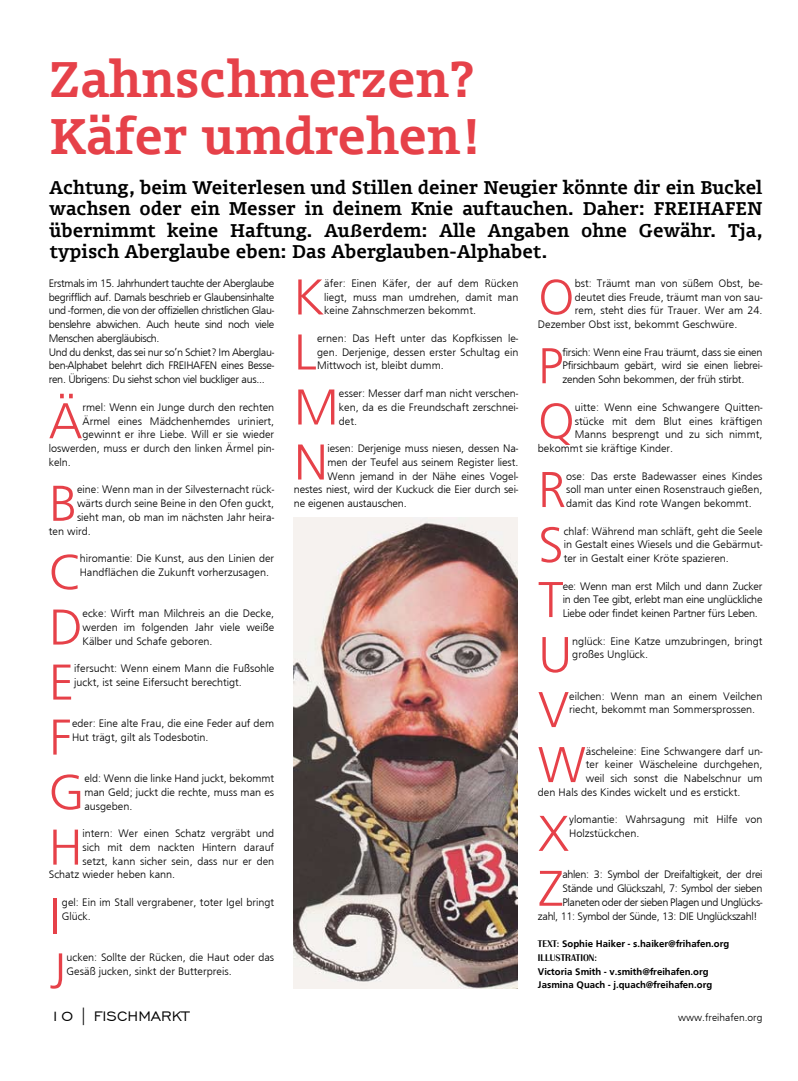
<style>
.page{position:relative;width:798px;height:1081px;background:#fff}
.page>*{position:absolute;margin:0;border:0;box-sizing:border-box;transform-origin:0 0}
.t1{font:300 52.5px "Frugal Sans";color:#e64149}
.t2{font:700 47.5px/57px "Union";color:#e64149}
.t3{font:700 17.5px/21.2px "Union";color:#000;text-align:justify}
.t4{font:17.5px "Engravers Gothic BT";color:#000}
.t5{font:300 11.25px/13.8px "Frugal Sans";color:#000;text-align:justify}
.t6{font:300 11.25px/13.8px "Frugal Sans";letter-spacing:-.03em;color:#000}
.t7{font:300 10.62px "Frugal Sans";color:#000}
.t8{font:700 10px/13.8px "Frugal Sans";color:#000}
.t9{font:10px "Britannic Medium BOLD";color:#000}
.s1{font-family:"Britannic Medium BOLD";font-weight:400}
</style>
<div class="page">
<img style="left:294px;top:518px;width:224px;height:470px">
<h2 class="t2" style="left:50px;top:50px;width:429px">Zahnschmerzen?<br>Käfer umdrehen!</h2>
<p class="t3" style="left:50px;top:177px;width:714px">Achtung, beim Weiterlesen und Stillen deiner Neugier könnte dir ein Buckel wachsen oder ein Messer in deinem Knie auftauchen. Daher: FREIHAFEN übernimmt keine Haftung. Außerdem: Alle Angaben ohne Gewähr. Tja, typisch Aberglaube eben: Das Aberglauben-Alphabet.</p>
<p class="t6" style="left:49px;top:276px;width:227px">Erstmals im 15. Jahrhundert tauchte der Aberglaube begrifflich auf. Damals beschrieb er Glaubensinhalte und -formen, die von der offiziellen christlichen Glau&shy;benslehre abwichen. Auch heute sind noch viele Menschen abergläubisch.<br>Und du denkst, das sei nur so’n Schiet? Im Aberglau&shy;ben-Alphabet belehrt dich FREIHAFEN eines Besse&shy;ren. Übrigens: Du siehst schon viel buckliger aus...</p>
<h1 class="t1" style="left:49px;top:391px;width:35px">Ä</h1>
<p class="t5" style="left:82px;top:400px;width:193px">rmel: Wenn ein Junge durch den rechten</p>
<h1 class="t1" style="left:537px;top:268px;width:38px">O</h1>
<p class="t5" style="left:574px;top:276px;width:189px">bst: Träumt man von süßem Obst, be-</p>
<h1 class="t1" style="left:294px;top:268px;width:32px">K</h1>
<p class="t5" style="left:324px;top:276px;width:195px">äfer: Einen Käfer, der auf dem Rücken liegt, muss man umdrehen, damit man keine Zahnschmerzen bekommt.</p>
<h1 class="t1" style="left:294px;top:323px;width:25px">L</h1>
<p class="t5" style="left:317px;top:331px;width:203px">ernen: Das Heft unter das Kopfkissen le&shy;gen. Derjenige, dessen erster Schultag ein Mittwoch ist, bleibt dumm.</p>
<h1 class="t1" style="left:294px;top:378px;width:47px">M</h1>
<p class="t5" style="left:339px;top:386px;width:181px">esser: Messer darf man nicht verschen&shy;ken, da es die Freundschaft zerschnei&shy;det.</p>
<h1 class="t1" style="left:294px;top:433px;width:36px">N</h1>
<p class="t5" style="left:327px;top:441px;width:192px">iesen: Derjenige muss niesen, dessen Na-</p>
<p class="t5" style="left:574px;top:290px;width:189px">deutet dies Freude, träumt man von sau-</p>
<p class="t5" style="left:574px;top:304px;width:189px">rem, steht dies für Trauer. Wer am 24.</p>
<p class="t5" style="left:537px;top:317px;width:201px">Dezember Obst isst, bekommt Geschwüre.</p>
<h1 class="t1" style="left:537px;top:336px;width:27px">P</h1>
<p class="t5" style="left:562px;top:345px;width:201px">firsich: Wenn eine Frau träumt, dass sie einen Pfirsichbaum gebärt, wird sie einen liebrei&shy;zenden Sohn bekommen, der früh stirbt.</p>
<h1 class="t1" style="left:537px;top:391px;width:38px">Q</h1>
<p class="t5" style="left:574px;top:400px;width:189px">uitte: Wenn eine Schwangere Quitten-</p>
<p class="t5" style="left:82px;top:414px;width:193px">Ärmel eines Mädchenhemdes uriniert,</p>
<p class="t5" style="left:82px;top:427px;width:193px">gewinnt er ihre Liebe. Will er sie wieder</p>
<p class="t5" style="left:49px;top:441px;width:227px">loswerden, muss er durch den linken Ärmel pin-</p>
<p class="t5" style="left:49px;top:455px;width:24px">keln.</p>
<h1 class="t1" style="left:49px;top:474px;width:30px">B</h1>
<p class="t5" style="left:77px;top:482px;width:199px">eine: Wenn man in der Silvesternacht rück-</p>
<p class="t5" style="left:574px;top:414px;width:189px">stücke mit dem Blut eines kräftigen</p>
<p class="t5" style="left:574px;top:427px;width:189px">Manns besprengt und zu sich nimmt,</p>
<p class="t5" style="left:537px;top:441px;width:137px">bekommt sie kräftige Kinder.</p>
<h1 class="t1" style="left:537px;top:460px;width:30px">R</h1>
<p class="t5" style="left:566px;top:469px;width:198px">ose: Das erste Badewasser eines Kindes soll man unter einen Rosenstrauch gießen, damit das Kind rote Wangen bekommt.</p>
<h1 class="t1" style="left:537px;top:515px;width:27px">S</h1>
<p class="t5" style="left:563px;top:524px;width:200px">chlaf: Während man schläft, geht die Seele in Gestalt eines Wiesels und die Gebärmut&shy;ter in Gestalt einer Kröte spazieren.</p>
<h1 class="t1" style="left:537px;top:570px;width:27px">T</h1>
<p class="t5" style="left:562px;top:579px;width:201px">ee: Wenn man erst Milch und dann Zucker in den Tee gibt, erlebt man eine unglückliche Liebe oder findet keinen Partner fürs Leben.</p>
<h1 class="t1" style="left:537px;top:625px;width:36px">U</h1>
<p class="t5" style="left:572px;top:634px;width:192px">nglück: Eine Katze umzubringen, bringt großes Unglück.</p>
<h1 class="t1" style="left:537px;top:680px;width:33px">V</h1>
<p class="t5" style="left:569px;top:689px;width:195px">eilchen: Wenn man an einem Veilchen riecht, bekommt man Sommersprossen.</p>
<h1 class="t1" style="left:537px;top:735px;width:49px">W</h1>
<p class="t5" style="left:585px;top:744px;width:178px">äscheleine: Eine Schwangere darf un-</p>
<p class="t5" style="left:327px;top:455px;width:192px">men der Teufel aus seinem Register liest.</p>
<p class="t5" style="left:327px;top:469px;width:192px">Wenn jemand in der Nähe eines Vogel-</p>
<p class="t5" style="left:294px;top:482px;width:226px">nestes niest, wird der Kuckuck die Eier durch sei-</p>
<p class="t5" style="left:294px;top:496px;width:115px">ne eigenen austauschen.</p>
<p class="t5" style="left:77px;top:496px;width:199px">wärts durch seine Beine in den Ofen guckt,</p>
<p class="t5" style="left:77px;top:510px;width:199px">sieht man, ob man im nächsten Jahr heira-</p>
<p class="t5" style="left:49px;top:524px;width:43px">ten wird.</p>
<h1 class="t1" style="left:49px;top:543px;width:32px">C</h1>
<p class="t5" style="left:80px;top:551px;width:196px">hiromantie: Die Kunst, aus den Linien der<br>Handflächen die Zukunft vorherzusagen.</p>
<h1 class="t1" style="left:49px;top:598px;width:35px">D</h1>
<p class="t5" style="left:82px;top:606px;width:193px">ecke: Wirft man Milchreis an die Decke, werden im folgenden Jahr viele weiße Kälber und Schafe geboren.</p>
<h1 class="t1" style="left:49px;top:653px;width:27px">E</h1>
<p class="t5" style="left:74px;top:661px;width:201px">ifersucht: Wenn einem Mann die Fußsohle juckt, ist seine Eifersucht berechtigt.</p>
<h1 class="t1" style="left:49px;top:708px;width:25px">F</h1>
<p class="t5" style="left:72px;top:716px;width:204px">eder: Eine alte Frau, die eine Feder auf dem<br>Hut trägt, gilt als Todesbotin.</p>
<h1 class="t1" style="left:49px;top:763px;width:37px">G</h1>
<p class="t5" style="left:84px;top:771px;width:191px">eld: Wenn die linke Hand juckt, bekommt man Geld; juckt die rechte, muss man es ausgeben.</p>
<h1 class="t1" style="left:49px;top:818px;width:35px">H</h1>
<p class="t5" style="left:82px;top:826px;width:193px">intern: Wer einen Schatz vergräbt und</p>
<p class="t5" style="left:585px;top:757px;width:178px">ter keiner Wäscheleine durchgehen,</p>
<p class="t5" style="left:585px;top:771px;width:178px">weil sich sonst die Nabelschnur um</p>
<p class="t5" style="left:537px;top:785px;width:204px">den Hals des Kindes wickelt und es erstickt.</p>
<h1 class="t1" style="left:537px;top:804px;width:33px">X</h1>
<p class="t5" style="left:569px;top:812px;width:195px">ylomantie: Wahrsagung mit Hilfe von<br>Holzstückchen.</p>
<h1 class="t1" style="left:537px;top:859px;width:28px">Z</h1>
<p class="t6" style="left:562px;top:867px;width:201px">ahlen: 3: Symbol der Dreifaltigkeit, der drei</p>
<p class="t5" style="left:82px;top:840px;width:193px">sich mit dem nackten Hintern darauf</p>
<p class="t5" style="left:82px;top:854px;width:193px">setzt, kann sicher sein, dass nur er den</p>
<p class="t5" style="left:49px;top:867px;width:128px">Schatz wieder heben kann.</p>
<h1 class="t1" style="left:49px;top:886px;width:15px">I</h1>
<p class="t5" style="left:62px;top:895px;width:214px">gel: Ein im Stall vergrabener, toter Igel bringt<br>Glück.</p>
<h1 class="t1" style="left:49px;top:941px;width:19px">J</h1>
<p class="t5" style="left:67px;top:950px;width:209px">ucken: Sollte der Rücken, die Haut oder das<br>Gesäß jucken, sinkt der Butterpreis.</p>
<p class="t6" style="left:562px;top:881px;width:201px">Stände und Glückszahl, 7: Symbol der sieben</p>
<p class="t6" style="left:562px;top:895px;width:201px">Planeten oder der sieben Plagen und Unglücks-</p>
<p class="t6" style="left:537px;top:909px;width:221px">zahl, 11: Symbol der Sünde, 13: DIE Unglückszahl!</p>
<p class="t8" style="left:537px;top:937px;width:193px"><span class="s1">TEXT:</span> Sophie Haiker - s.haiker@frihafen.org</p>
<p class="t9" style="left:537px;top:952px;width:61px">ILLUSTRATIO N:</p>
<p class="t8" style="left:537px;top:964px;width:176px">Victoria Smith - v.smith@freihafen.org<br>Jasmina Quach - j.quach@freihafen.org</p>
<h3 class="t4" style="left:50px;top:1006px;width:63px">10 | Fischm</h3>
<h3 class="t4" style="left:151px;top:1006px;width:40px">arkt</h3>
<p class="t7" style="left:677px;top:1011px;width:86px">www.freihafen.org</p>
</div>
